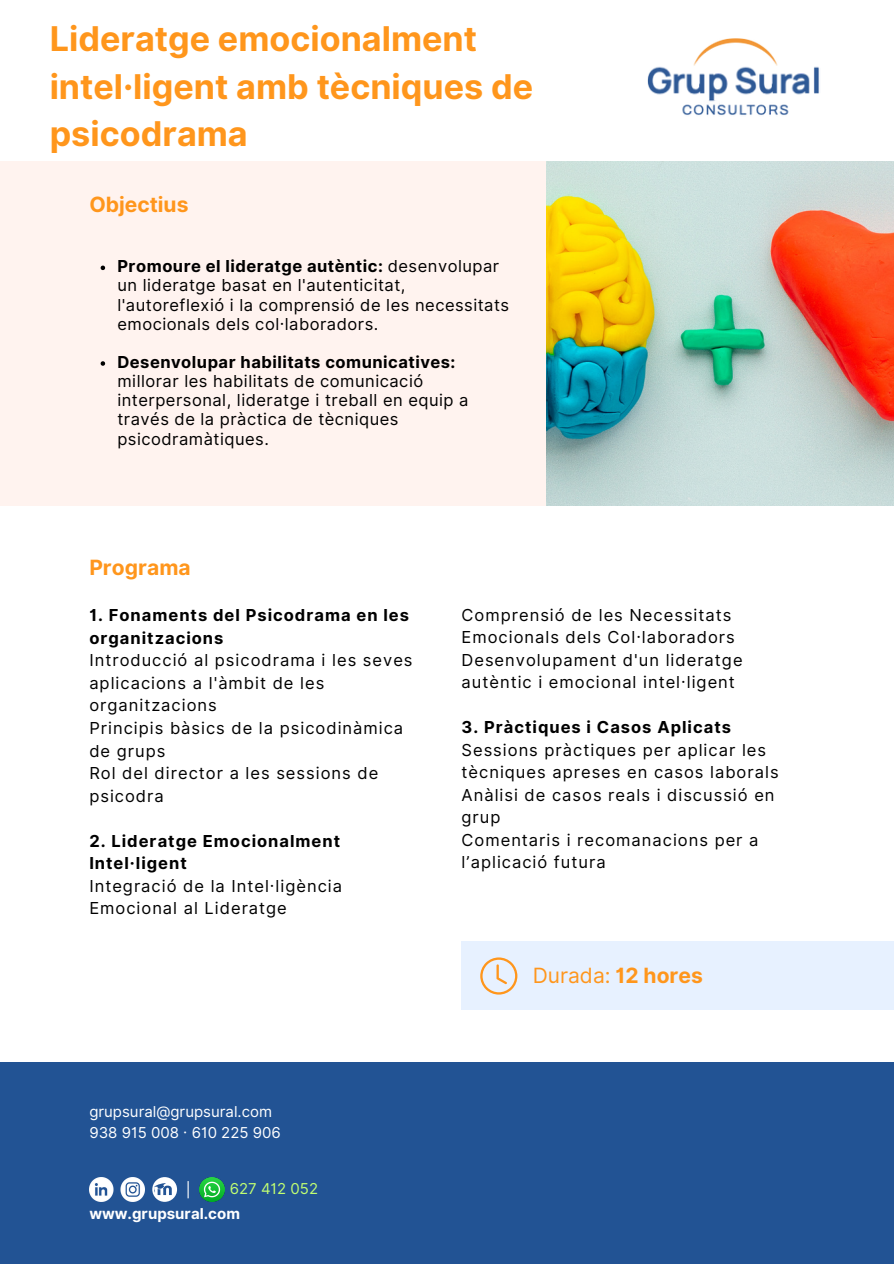
<style>
.page{position:relative;width:894px;height:1264px;background:#fff}
.page>*{position:absolute;margin:0;border:0;box-sizing:border-box;transform-origin:0 0}
.t1{font:700 34.05px/47.5px "Inter";color:#ff961c}
.t2{font:700 21px "Inter";color:#ff961c}
.t3{font:21px "Inter";color:#ff961c}
.t4{font:16.5px/22.5px "Inter";letter-spacing:.06em;color:#000}
.t5{font:16.5px/19.2px "Inter";letter-spacing:.03em;color:#000}
.t6{font:700 16.5px/22.5px "Inter";letter-spacing:.06em;color:#000}
.t7{font:700 16.5px "Inter";letter-spacing:.03em;color:#000}
.t8{font:15px/20.2px "Inter";color:#fff}
.t9{font:700 15px "Inter";color:#fff}
.t10{font:15px "Inter";color:#c1ff72}
.s1{font-weight:700}
</style>
<div class="page">
<div style="left:0;top:161px;width:893px;height:345px;background:#fff3ef"></div>
<div style="left:0;top:1062px;width:893px;height:201px;background:#225394"></div>
<div style="left:461px;top:941px;width:432px;height:69px;background:#e7f1ff"></div>
<img style="left:647px;top:38px;width:172px;height:77px">
<svg style="left:480px;top:957px;width:37px;height:37px"></svg>
<img style="left:89px;top:1177px;width:25px;height:24px">
<img style="left:120px;top:1177px;width:25px;height:24px">
<svg style="left:152px;top:1177px;width:25px;height:24px"></svg>
<img style="left:200px;top:1177px;width:25px;height:24px">
<svg style="left:187px;top:1181px;width:2px;height:17px"></svg>
<svg style="left:101px;top:265px;width:4px;height:5px"></svg>
<svg style="left:101px;top:361px;width:4px;height:5px"></svg>
<img style="left:546px;top:161px;width:347px;height:344px">
<h1 class="t1" style="left:50px;top:15px;width:485px">Lideratge emocionalment intel·ligent amb tècniques de psicodrama</h1>
<p class="t2" style="left:89px;top:191px;width:101px">Objectius</p>
<p class="t5" style="left:117px;top:257px;width:393px"><span class="s1">Promoure el lideratge autèntic:</span> desenvolupar un lideratge basat en l'autenticitat, l'autoreflexió i la comprensió de les necessitats emocionals dels col·laboradors.</p>
<p class="t7" style="left:117px;top:352px;width:339px">Desenvolupar habilitats comunicatives:</p>
<p class="t5" style="left:117px;top:371px;width:352px">millorar les habilitats de comunicació interpersonal, lideratge i treball en equip a través de la pràctica de tècniques psicodramàtiques.</p>
<p class="t2" style="left:89px;top:555px;width:103px">Programa</p>
<p class="t6" style="left:89px;top:604px;width:321px">1. Fonaments del Psicodrama en les organitzacions</p>
<p class="t4" style="left:89px;top:649px;width:324px">Introducció al psicodrama i les seves aplicacions a l'àmbit de les organitzacions<br>Principis bàsics de la psicodinàmica de grups<br>Rol del director a les sessions de psicodra</p>
<p class="t6" style="left:89px;top:829px;width:252px">2. Lideratge Emocionalment<br>Intel·ligent</p>
<p class="t4" style="left:89px;top:874px;width:254px">Integració de la Intel·ligència<br>Emocional al Lideratge</p>
<p class="t8" style="left:89px;top:1101px;width:193px">grupsural@grupsural.com<br>938 915 008 · 610 225 906</p>
<p class="t10" style="left:230px;top:1179px;width:90px">627 412 052</p>
<p class="t9" style="left:89px;top:1204px;width:152px">www.grupsural.com</p>
<p class="t4" style="left:461px;top:603px;width:282px">Comprensió de les Necessitats Emocionals dels Col·laboradors Desenvolupament d'un lideratge autèntic i emocional intel·ligent</p>
<p class="t6" style="left:461px;top:716px;width:271px">3. Pràctiques i Casos Aplicats</p>
<p class="t4" style="left:461px;top:738px;width:318px">Sessions pràctiques per aplicar les tècniques apreses en casos laborals<br>Anàlisi de casos reals i discussió en grup<br>Comentaris i recomanacions per a l’aplicació futura</p>
<p class="t3" style="left:532px;top:962px;width:172px">Durada: <span class="s1">12 hores</span></p>
</div>
